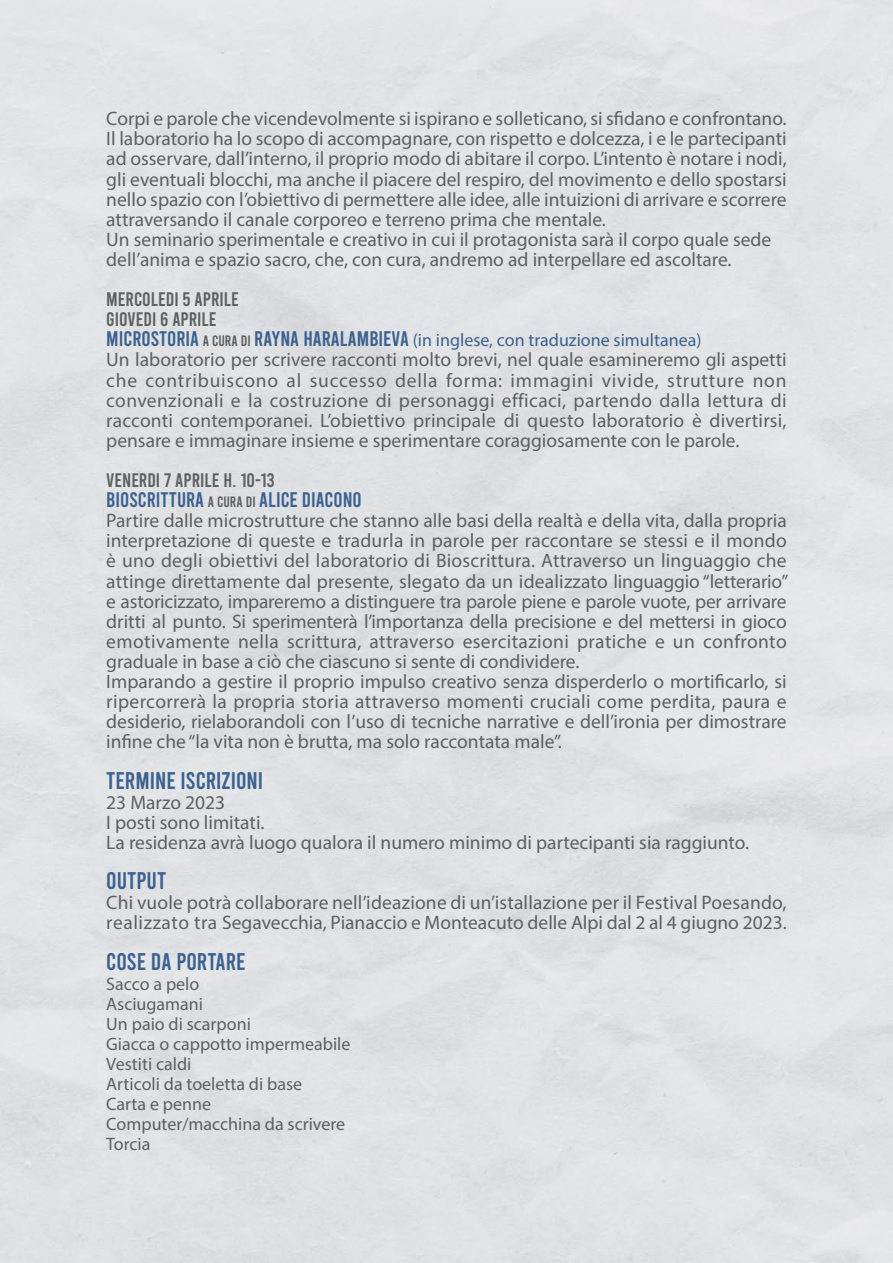
<style>
.page{position:relative;width:893px;height:1263px;background:#fff}
.page>*{position:absolute;margin:0;border:0;box-sizing:border-box;transform-origin:0 0}
.t1{font:24px "Bebas";color:#3b6190}
.t2{font:21px "Bebas";color:#3b6190}
.t3{font:19.5px/20.1px "Myriad Pro";color:#5e605f;text-align:justify}
.t4{font:19.5px "Bebas";color:#5e605f}
.t5{font:18px "Myriad Pro";color:#5e605f}
.t6{font:18px "Myriad Pro";color:#3b6190}
.s1{font-family:"Bebas";font-size:21px}
.s2{font-family:"Bebas";font-size:15px;color:#5e605f}
.s3{font-size:15px;color:#5e605f}
</style>
<div class="page">
<p class="t3" style="left:106px;top:108px;width:682px">Corpi e parole che vicendevolmente si ispirano e solleticano, si sfidano e confrontano.</p>
<p class="t3" style="left:106px;top:128px;width:682px">Il laboratorio ha lo scopo di accompagnare, con rispetto e dolcezza, i e le partecipanti ad osservare, dall’interno, il proprio modo di abitare il corpo. L’intento è notare i nodi, gli eventuali blocchi, ma anche il piacere del respiro, del movimento e dello spostarsi nello spazio con l’obiettivo di permettere alle idee, alle intuizioni di arrivare e scorrere attraversando il canale corporeo e terreno prima che mentale.</p>
<p class="t3" style="left:106px;top:229px;width:667px">Un seminario sperimentale e creativo in cui il protagonista sarà il corpo quale sede dell’anima e spazio sacro, che, con cura, andremo ad interpellare ed ascoltare.</p>
<p class="t4" style="left:106px;top:290px;width:134px">MERCOLEDI 5 APRILE</p>
<p class="t4" style="left:106px;top:310px;width:112px">GIOVEDI 6 APRILE</p>
<p class="t2" style="left:106px;top:328px;width:45px">MICROSTO</p>
<p class="t6" style="left:176px;top:329px;width:527px"><span class="s1">RIA</span> <span class="s2">A CURA DI</span> <span class="s1">RAYNA HARALAMBIEVA</span> (in inglese, con traduzione simultanea)</p>
<p class="t3" style="left:106px;top:349px;width:682px">Un laboratorio per scrivere racconti molto brevi, nel quale esamineremo gli aspetti che contribuiscono al successo della forma: immagini vivide, strutture non convenzionali e la costruzione di personaggi efficaci, partendo dalla lettura di racconti contemporanei. L’obiettivo principale di questo laboratorio è divertirsi, pensare e immaginare insieme e sperimentare coraggiosamente con le parole.</p>
<p class="t4" style="left:106px;top:470px;width:170px">VENERDI 7 APRILE H. 10-13</p>
<p class="t2" style="left:106px;top:489px;width:257px">BIOSCRITTURA <span class="s3">A CURA DI</span> ALICE DIACONO</p>
<p class="t3" style="left:106px;top:510px;width:684px">Partire dalle microstrutture che stanno alle basi della realtà e della vita, dalla propria interpretazione di queste e tradurla in parole per raccontare se stessi e il mondo è uno degli obiettivi del laboratorio di Bioscrittura. Attraverso un linguaggio che attinge direttamente dal presente, slegato da un idealizzato linguaggio “letterario” e astoricizzato, impareremo a distinguere tra parole piene e parole vuote, per arrivare dritti al punto. Si sperimenterà l’importanza della precisione e del mettersi in gioco emotivamente nella scrittura, attraverso esercitazioni pratiche e un confronto graduale in base a ciò che ciascuno si sente di condividere.</p>
<p class="t3" style="left:106px;top:671px;width:682px">Imparando a gestire il proprio impulso creativo senza disperderlo o mortificarlo, si ripercorrerà la propria storia attraverso momenti cruciali come perdita, paura e desiderio, rielaborandoli con l’uso di tecniche narrative e dell’ironia per dimostrare infine che “la vita non è brutta, ma solo raccontata male”.</p>
<p class="t1" style="left:106px;top:768px;width:119px">TERMINE ISCRIZIONI</p>
<p class="t3" style="left:106px;top:792px;width:120px">23 Marzo 2023</p>
<p class="t3" style="left:106px;top:812px;width:160px">I posti sono limitati.</p>
<p class="t3" style="left:106px;top:832px;width:644px">La residenza avrà luogo qualora il numero minimo di partecipanti sia raggiunto.</p>
<p class="t1" style="left:106px;top:869px;width:51px">OUTPUT</p>
<p class="t3" style="left:106px;top:892px;width:682px">Chi vuole potrà collaborare nell’ideazione di un’istallazione per il Festival Poesando, realizzato tra Segavecchia, Pianaccio e Monteacuto delle Alpi dal 2 al 4 giugno 2023.</p>
<p class="t1" style="left:106px;top:949px;width:11px">COSE</p>
<p class="t1" style="left:151px;top:949px;width:94px">DA PORTARE</p>
<p class="t5" style="left:106px;top:972px;width:95px">Sacco a pelo</p>
<p class="t5" style="left:106px;top:992px;width:98px">Asciugamani</p>
<p class="t5" style="left:106px;top:1013px;width:146px">Un paio di scarponi</p>
<p class="t5" style="left:106px;top:1033px;width:246px">Giacca o cappotto impermeabile</p>
<p class="t5" style="left:106px;top:1053px;width:87px">Vestiti caldi</p>
<p class="t5" style="left:106px;top:1073px;width:197px">Articoli da toeletta di base</p>
<p class="t5" style="left:106px;top:1093px;width:106px">Carta e penne</p>
<p class="t5" style="left:106px;top:1113px;width:240px">Computer/macchina da scrivere</p>
<p class="t5" style="left:106px;top:1133px;width:46px">Torcia</p>
</div>
